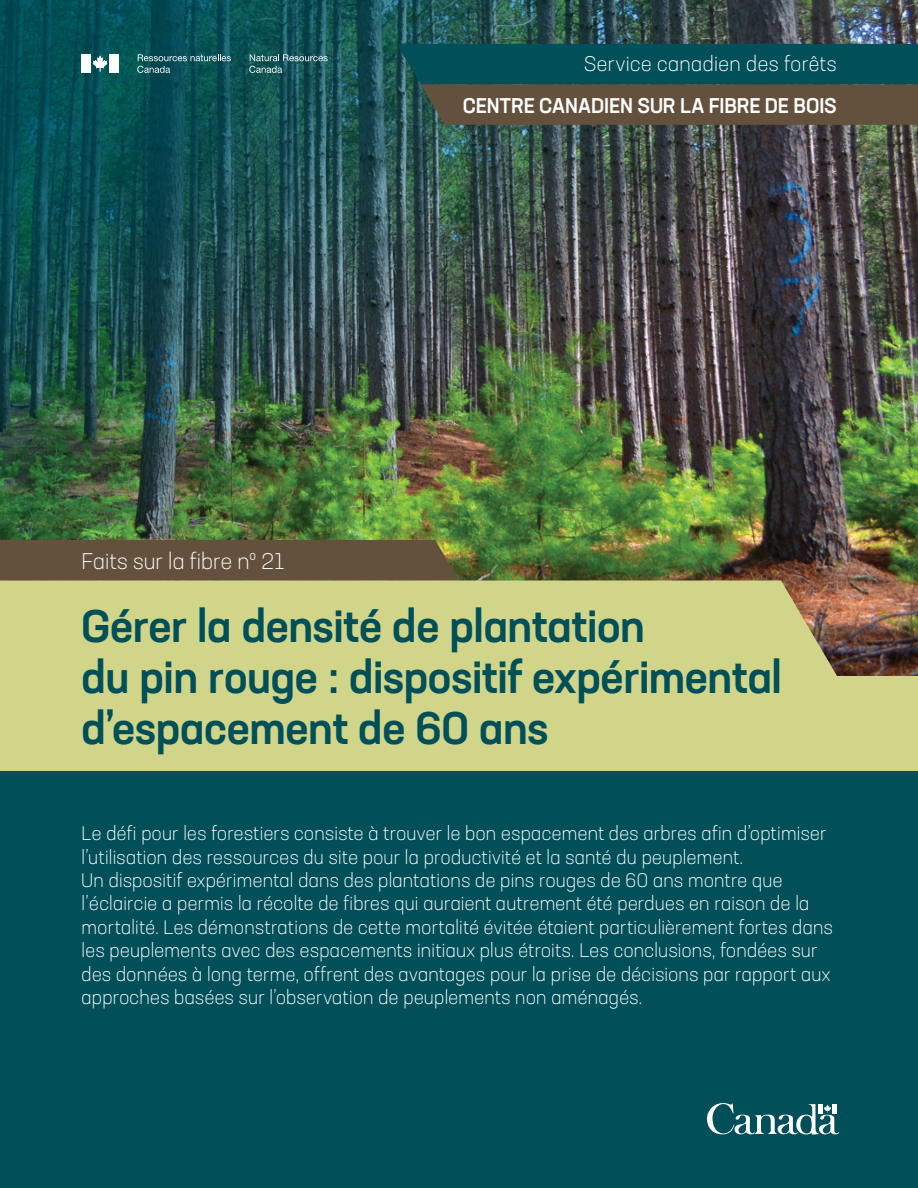
<style>
.page{position:relative;width:918px;height:1188px;background:#fff}
.page>*{position:absolute;margin:0;border:0;box-sizing:border-box;transform-origin:0 0}
.TTR_-_1{font:500 45px/51px "Neusa Next Std";letter-spacing:-.02em;color:#004f59}
.TTR_-_Fibre_Facts_No{font:300 22.5px "Neusa Next Std";letter-spacing:-.02em;color:#fff}
.TTR_-_CWFC{font:500 21px "Neusa Next Std";letter-spacing:-.005em;color:#fff}
.TTR_-_SCF{font:300 21px "Neusa Next Std";letter-spacing:-.01em;color:#fff}
.TXT_-_Intro{font:300 19.5px/23.4px "Neusa Next Std";letter-spacing:-.015em;color:#fff}
</style>
<div class="page">
<img style="left:0;top:0;width:918px;height:580px">
<div style="left:0;top:540px;width:459px;height:40px;background:#64513d"></div>
<svg style="left:0;top:580px;width:918px;height:97px;background:#c7c680"></svg>
<div style="left:0;top:771px;width:918px;height:417px;background:#004f59"></div>
<svg style="left:707px;top:1103px;width:132px;height:32px"></svg>
<div style="left:0;top:677px;width:918px;height:94px;background:#d1d589"></div>
<div style="left:81px;top:54px;width:10px;height:19px;background:#fff"></div>
<svg style="left:93px;top:55px;width:14px;height:16px"></svg>
<div style="left:110px;top:54px;width:9px;height:19px;background:#fff"></div>
<svg style="left:137px;top:54px;width:94px;height:19px;background:#2d696f"></svg>
<svg style="left:249px;top:54px;width:79px;height:19px;background:#396f72"></svg>
<svg style="left:397px;top:44px;width:521px;height:81px;background:#30504b"></svg>
<p class="TTR_-_SCF" style="left:584px;top:50px;width:255px">Service canadien des forêts</p>
<p class="TTR_-_CWFC" style="left:463px;top:92px;width:376px">CENTRE CANADIEN SUR LA FIBRE DE BOIS</p>
<p class="TTR_-_Fibre_Facts_No" style="left:81px;top:547px;width:205px">Faits sur la fibre nº 21</p>
<h1 class="TTR_-_1" style="left:81px;top:600px;width:703px">Gérer la densité de plantation<br>du pin rouge : dispositif expérimental d’espacement de 60 ans</h1>
<p class="TXT_-_Intro" style="left:81px;top:821px;width:753px">Le défi pour les forestiers consiste à trouver le bon espacement des arbres afin d’optimiser l’utilisation des ressources du site pour la productivité et la santé du peuplement.<br>Un dispositif expérimental dans des plantations de pins rouges de 60 ans montre que l’éclaircie a permis la récolte de fibres qui auraient autrement été perdues en raison de la mortalité. Les démonstrations de cette mortalité évitée étaient particulièrement fortes dans les peuplements avec des espacements initiaux plus étroits. Les conclusions, fondées sur des données à long terme, offrent des avantages pour la prise de décisions par rapport aux approches basées sur l’observation de peuplements non aménagés.</p>
</div>
